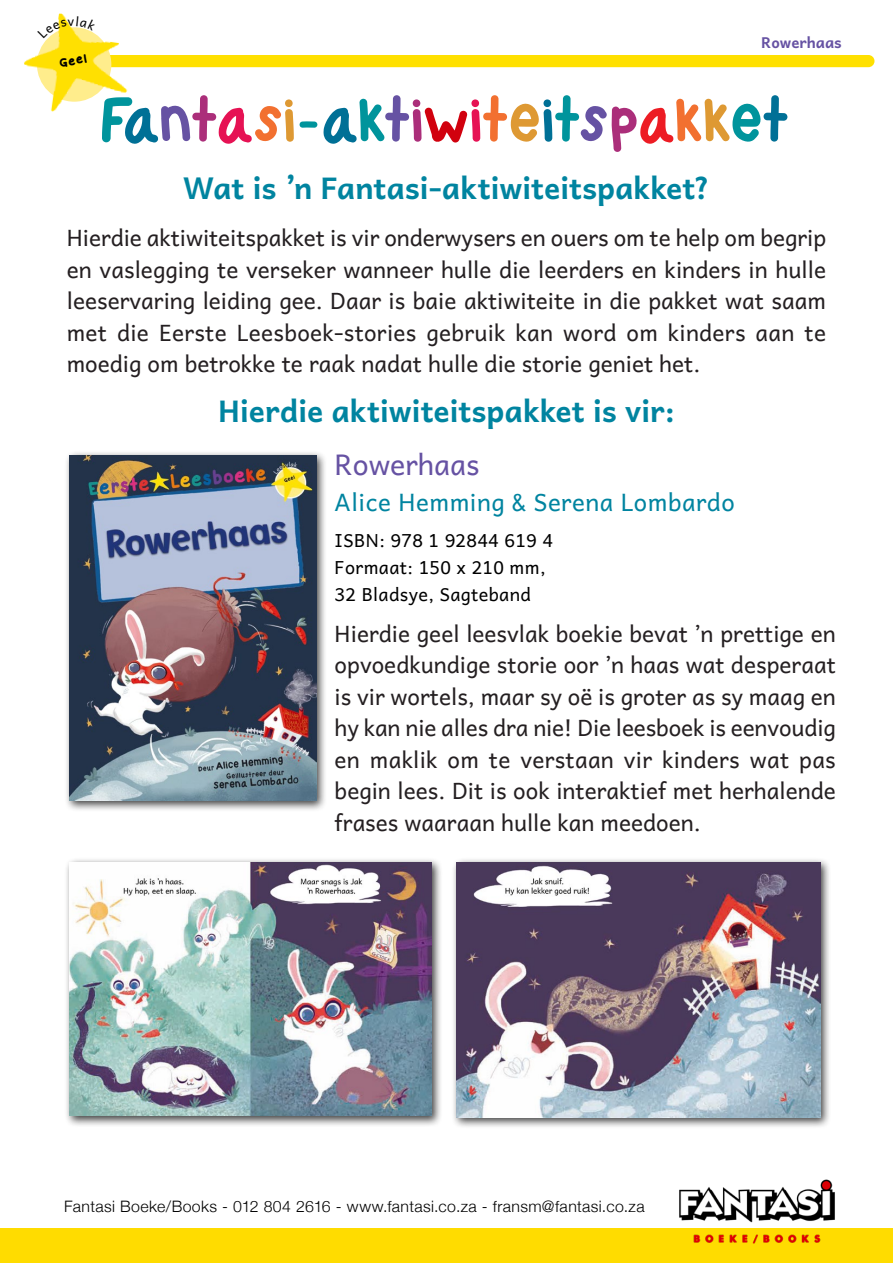
<style>
.page{position:relative;width:893px;height:1263px;background:#fff}
.page>*{position:absolute;margin:0;border:0;box-sizing:border-box;transform-origin:0 0}
.t1{font:61.5px "KB Chubby";letter-spacing:-.07em;color:#00949c}
.education{font:700 30px "Andika New Basic";letter-spacing:-.005em;color:#0084a0}
.education-2{font:28.5px "Andika New Basic";color:#6652a3}
.education-3{font:24px "Andika New Basic";letter-spacing:.02em;color:#0084a0}
.education-4{font:22.5px/31.5px "Andika New Basic";color:#241f21;text-align:justify}
.education-5{font:18px "Andika New Basic";letter-spacing:.02em;color:#000}
.t2{font:300 15.75px "Helvetica Neue";letter-spacing:.025em;color:#000}
.t3{font:700 15px "Andika New Basic";color:#6652a3}
.t4{font:11.25px "KB Cloudy Day";color:#000}
.s1{color:#007096}
.s2{color:#6652a3}
.s3{color:#ab2e7a}
.s4{color:#e61254}
.s5{color:#f27030}
.s6{color:#de9933}
.s7{color:#d1010e}
.s8{color:#ed1c24}
</style>
<div class="page">
<div style="left:0;top:1229px;width:893px;height:34px;background:#ffdc00"></div>
<img style="left:674px;top:1180px;width:166px;height:64px">
<div style="left:94px;top:55px;width:780px;height:12px;background:#ffe000;border-radius:6px"></div>
<img style="left:24px;top:14px;width:108px;height:98px">
<div style="left:65px;top:450px;width:263px;height:362px;background:#000;opacity:.75"></div>
<img style="left:70px;top:455px;width:246px;height:345px">
<div style="left:65px;top:857px;width:378px;height:270px;background:#000;opacity:.75"></div>
<img style="left:70px;top:862px;width:361px;height:254px">
<div style="left:451px;top:857px;width:380px;height:271px;background:#000;opacity:.75"></div>
<img style="left:457px;top:862px;width:363px;height:255px">
<svg style="left:38px;top:16px;width:59px;height:23px"></svg>
<p class="t4" style="left:59px;top:58px;width:30px;rotate:-10deg">Geel</p>
<p class="t3" style="left:761px;top:28px;width:82px">Rowerhaas</p>
<p class="t1" style="left:99px;top:93px;width:696px">F<span class="s1">a</span><span class="s2">n</span><span class="s3">t</span><span class="s4">a</span><span class="s5">s</span><span class="s6">i</span>-<span class="s1">a</span>k<span class="s2">t</span><span class="s3">i</span><span class="s7">w</span><span class="s4">i</span><span class="s5">t</span><span class="s6">e</span><span class="s1">i</span>t<span class="s2">s</span><span class="s3">p</span><span class="s8">a</span><span class="s5">k</span><span class="s6">k</span>e<span class="s1">t</span></p>
<p class="education" style="left:183px;top:160px;width:528px">Wat is ’n Fantasi-aktiwiteitspakket?</p>
<p class="education-4" style="left:67px;top:219px;width:761px">Hierdie aktiwiteitspakket is vir onderwysers en ouers om te help om begrip en vaslegging te verseker wanneer hulle die leerders en kinders in hulle leeservaring leiding gee. Daar is baie aktiwiteite in die pakket wat saam met die Eerste Leesboek-stories gebruik kan word om kinders aan te moedig om betrokke te raak nadat hulle die storie geniet het.</p>
<p class="education" style="left:218px;top:383px;width:458px">Hierdie aktiwiteitspakket is vir:</p>
<p class="education-2" style="left:335px;top:439px;width:147px">Rowerhaas</p>
<p class="education-3" style="left:335px;top:481px;width:402px">Alice Hemming &amp; Serena Lombardo</p>
<p class="education-5" style="left:335px;top:524px;width:220px">ISBN: 978 1 92844 619 4</p>
<p class="education-5" style="left:335px;top:551px;width:213px">Formaat: 150 x 210 mm,</p>
<p class="education-5" style="left:335px;top:578px;width:198px">32 Bladsye, Sagteband</p>
<p class="education-4" style="left:335px;top:615px;width:503px">Hierdie geel leesvlak boekie bevat ’n prettige en opvoedkundige storie oor ’n haas wat desperaat is vir wortels, maar sy oë is groter as sy maag en hy kan nie alles dra nie! Die leesboek is eenvoudig en maklik om te verstaan vir kinders wat pas begin lees. Dit is ook interaktief met herhalende frases waaraan hulle kan meedoen.</p>
<p class="t2" style="left:64px;top:1194px;width:582px">Fantasi Boeke/Books - 012 804 2616 - www.fantasi.co.za - fransm@fantasi.co.za</p>
</div>
